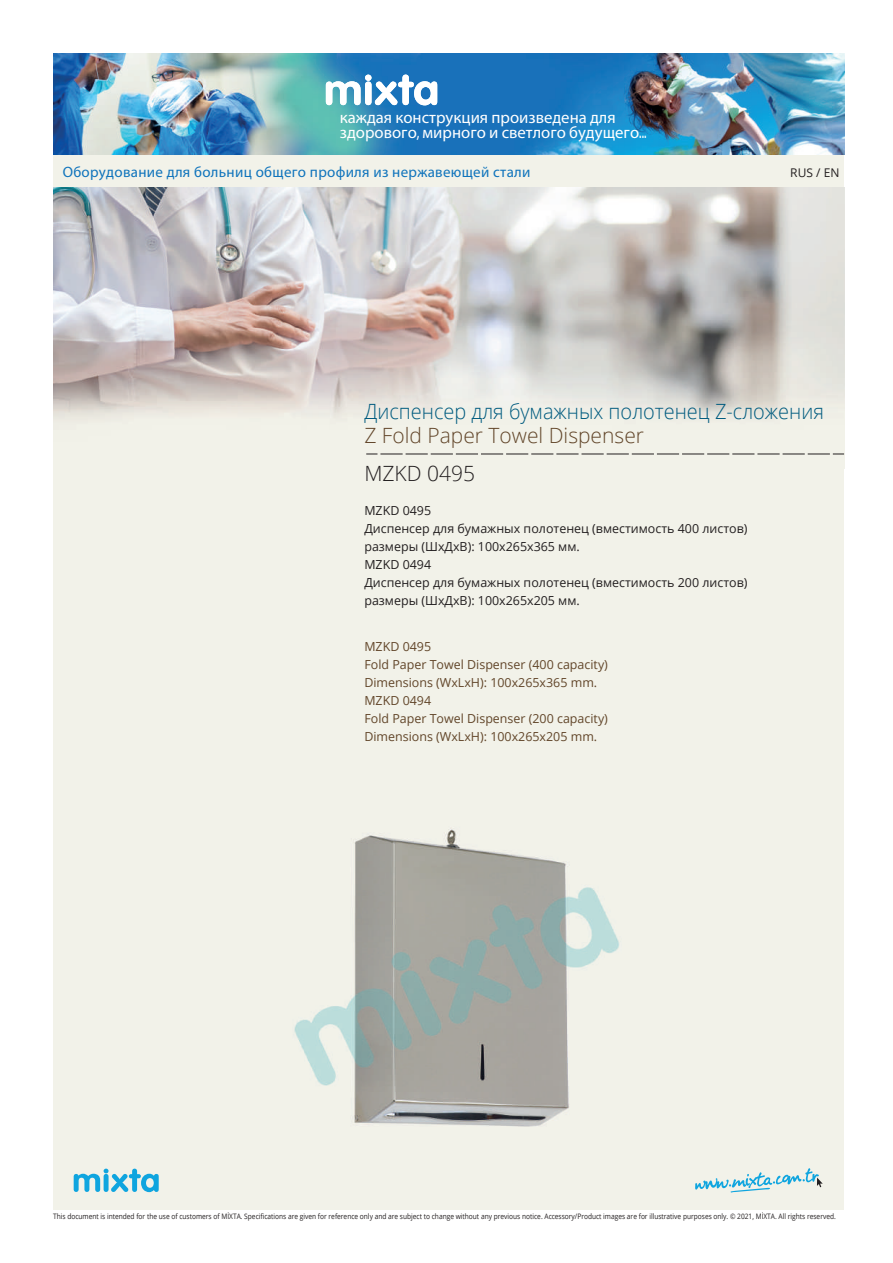
<style>
.page{position:relative;width:893px;height:1263px;background:#fff}
.page>*{position:absolute;margin:0;border:0;box-sizing:border-box;transform-origin:0 0}
.t1{font:300 21px "Open Sans";color:#005b7f;scale:.95 1}
.t2{font:300 21px "Open Sans";color:#62462a}
.t3{font:300 21px "Open Sans";color:#231f20}
.t4{font:16.65px/15px "Myriad Pro";color:#fff}
.t5{font:15px "Myriad Pro";letter-spacing:.02em;color:#1074bc}
.t6{font:12.45px/18px "Open Sans";color:#231f20}
.t7{font:12.45px/18px "Open Sans";color:#62462a}
.t8{font:12px "Open Sans";color:#231f20}
.t9{font:7.5px "Open Sans";color:#231f20;scale:.88 1}
.s1{font-family:"Acumin Pro Cond"}
</style>
<div class="page">
<div style="left:53px;top:53px;width:791px;height:1157px;background:#f2f2e9"></div>
<img style="left:53px;top:188px;width:791px;height:266px">
<img style="left:53px;top:53px;width:791px;height:102px">
<svg style="left:326px;top:75px;width:111px;height:30px;background:#92bfdc"></svg>
<svg style="left:366px;top:454px;width:478px;height:1px"></svg>
<svg style="left:695px;top:1168px;width:128px;height:24px"></svg>
<svg style="left:74px;top:1168px;width:85px;height:24px"></svg>
<img style="left:294px;top:829px;width:325px;height:298px">
<h2 class="t4" style="left:340px;top:110px;width:308px">каждая конструкция произведена для здорового<span class="s1">,</span> мирного и светлого будущего<span class="s1">...</span></h2>
<h3 class="t5" style="left:63px;top:163px;width:469px">Оборудование для больниц общего профиля из нержавеющей стали</h3>
<h3 class="t8" style="left:790px;top:164px;width:51px">RUS / EN</h3>
<h1 class="t1" style="left:364px;top:397px;width:485px">Диспенсер для бумажных полотенец Z-сложения</h1>
<h1 class="t2" style="left:364px;top:421px;width:281px">Z Fold Paper Towel Dispenser</h1>
<h1 class="t3" style="left:364px;top:459px;width:112px">MZKD 0495</h1>
<h3 class="t6" style="left:364px;top:501px;width:385px">MZKD 0495<br>Диспенсер для бумажных полотенец (вместимость 400 листов) размеры (ШхДхВ): 100х265х365 мм.<br>MZKD 0494<br>Диспенсер для бумажных полотенец (вместимость 200 листов) размеры (ШхДхВ): 100х265х205 мм.</h3>
<h3 class="t7" style="left:364px;top:637px;width:245px">MZKD 0495<br>Fold Paper Towel Dispenser (400 capacity)<br>Dimensions (WxLxH): 100x265x365 mm.<br>MZKD 0494<br>Fold Paper Towel Dispenser (200 capacity)<br>Dimensions (WxLxH): 100x265x205 mm.</h3>
<p class="t9" style="left:53px;top:1211px;width:891px">This document is intended for the use of customers of MİXTA. Specifications are given for reference only and are subject to change without any previous notice. Accessory/Product images are for illustrative purposes only. © 2021, MİXTA. All rights reserved.</p>
</div>
